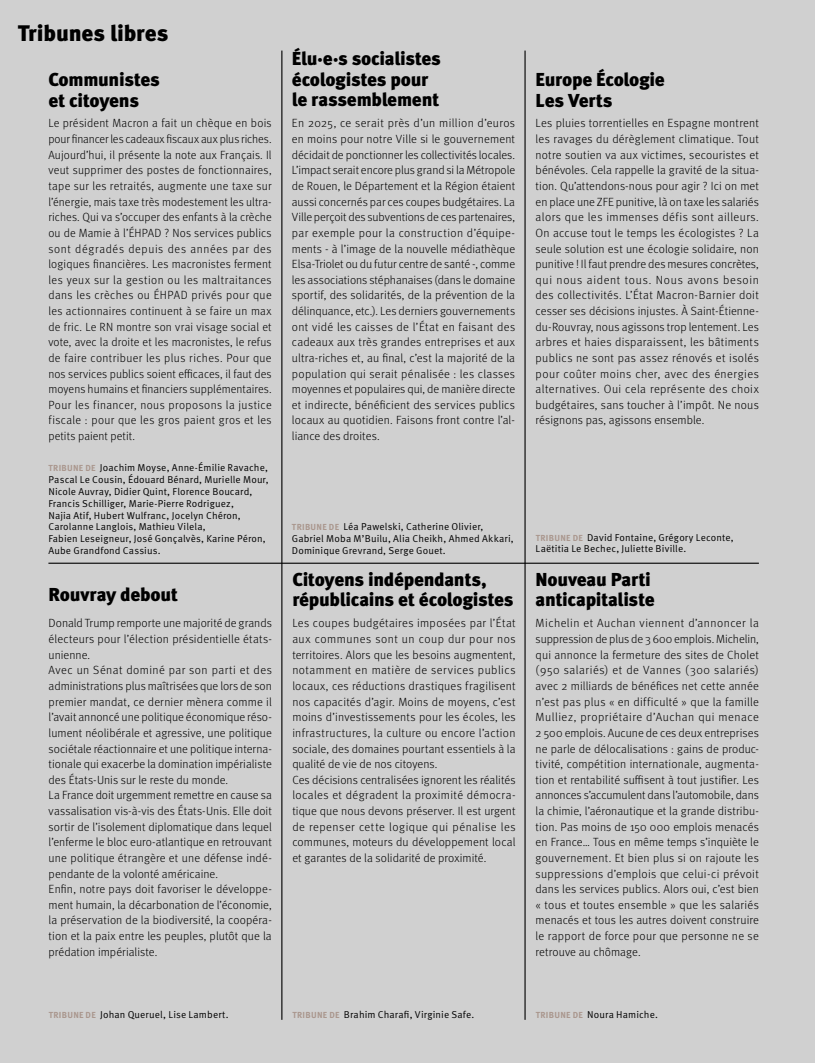
<style>
.page{position:relative;width:815px;height:1063px;background:#d0d0d0}
.page>*{position:absolute;margin:0;border:0;box-sizing:border-box;transform-origin:0 0}
.t1{font:900 22.5px "Meta Pro";letter-spacing:-.01em;color:#000}
.t2{font:900 18.75px/20.6px "Meta Pro";letter-spacing:-.02em;color:#000}
.t3{font:300 11.88px/15.6px "Meta Pro";letter-spacing:.01em;color:#000;text-align:justify}
.t4{font:10px/11.9px "Meta Pro Norm";letter-spacing:.015em;color:#000}
.s1{font-family:"Meta Pro";font-weight:700;font-size:8.75px;color:#aa978e}
</style>
<div class="page">
<hr style="left:281px;top:51px;width:1px;height:969px;background:#000">
<hr style="left:524px;top:51px;width:2px;height:969px;background:#000">
<hr style="left:48px;top:563px;width:711px;height:1px;background:#000">
<h1 class="t1" style="left:18px;top:15px;width:152px">Tribunes libres</h1>
<h2 class="t2" style="left:48px;top:68px;width:113px;line-height:21.2px">Communistes et citoyens</h2>
<p class="t3" style="left:48px;top:115px;width:225px">Le président Macron a fait un chèque en bois pour financer les cadeaux fiscaux aux plus riches.<br>Aujourd’hui, il présente la note aux Français. Il veut supprimer des postes de fonctionnaires, tape sur les retraités, augmente une taxe sur l’énergie, mais taxe très modestement les ultra&shy;riches. Qui va s’occuper des enfants à la crèche ou de Mamie à l’ÉHPAD ? Nos services publics sont dégradés depuis des années par des logiques financières. Les macronistes ferment les yeux sur la gestion ou les maltraitances dans les crèches ou ÉHPAD privés pour que les actionnaires continuent à se faire un max de fric. Le RN montre son vrai visage social et vote, avec la droite et les macronistes, le refus de faire contribuer les plus riches. Pour que nos services publics soient efficaces, il faut des moyens humains et financiers supplémentaires.<br>Pour les financer, nous proposons la justice fiscale : pour que les gros paient gros et les petits paient petit.</p>
<p class="t4" style="left:48px;top:461px;width:222px"><span class="s1">TRIBUNE DE</span> Joachim Moyse, Anne-Émilie Ravache, Pascal Le Cousin, Édouard Bénard, Murielle Mour, Nicole Auvray, Didier Quint, Florence Boucard, Francis Schilliger, Marie-Pierre Rodriguez,<br>Najia Atif, Hubert Wulfranc, Jocelyn Chéron, Carolanne Langlois, Mathieu Vilela,<br>Fabien Leseigneur, José Gonçalvès, Karine Péron, Aube Grandfond Cassius.</p>
<h2 class="t2" style="left:292px;top:47px;width:151px">Élu·e·s socialistes écologistes pour le rassemblement</h2>
<p class="t3" style="left:292px;top:115px;width:225px">En 2025, ce serait près d’un million d’euros en moins pour notre Ville si le gouvernement décidait de ponctionner les collectivités locales.<br>L’impact serait encore plus grand si la Métropole de Rouen, le Département et la Région étaient aussi concernés par ces coupes budgétaires. La Ville perçoit des subventions de ces partenaires, par exemple pour la construction d’équipe&shy;ments - à l’image de la nouvelle médiathèque Elsa-Triolet ou du futur centre de santé -, comme les associations stéphanaises (dans le domaine sportif, des solidarités, de la prévention de la délinquance, etc.). Les derniers gouvernements ont vidé les caisses de l’État en faisant des cadeaux aux très grandes entreprises et aux ultra-riches et, au final, c’est la majorité de la population qui serait pénalisée : les classes moyennes et populaires qui, de manière directe et indirecte, bénéficient des services publics locaux au quotidien. Faisons front contre l’al&shy;liance des droites.</p>
<p class="t4" style="left:292px;top:520px;width:223px"><span class="s1">TRIBUNE DE</span> Léa Pawelski, Catherine Olivier,<br>Gabriel Moba M’Builu, Alia Cheikh, Ahmed Akkari,<br>Dominique Grevrand, Serge Gouet.</p>
<h2 class="t2" style="left:292px;top:568px;width:196px">Citoyens indépendants,</h2>
<h2 class="t2" style="left:49px;top:583px;width:131px">Rouvray debout</h2>
<h2 class="t2" style="left:292px;top:588px;width:223px">républicains et écologistes</h2>
<p class="t3" style="left:49px;top:615px;width:225px;text-align:left">Donald Trump remporte une majorité de grands électeurs pour l’élection présidentielle états&shy;unienne.<br>Avec un Sénat dominé par son parti et des administrations plus maîtrisées que lors de son premier mandat, ce dernier mènera comme il l’avait annoncé une politique économique réso&shy;lument néolibérale et agressive, une politique sociétale réactionnaire et une politique interna&shy;tionale qui exacerbe la domination impérialiste des États-Unis sur le reste du monde.<br>La France doit urgemment remettre en cause sa vassalisation vis-à-vis des États-Unis. Elle doit sortir de l’isolement diplomatique dans lequel l’enferme le bloc euro-atlantique en retrouvant une politique étrangère et une défense indé&shy;pendante de la volonté américaine.<br>Enfin, notre pays doit favoriser le développe&shy;ment humain, la décarbonation de l’économie, la préservation de la biodiversité, la coopéra&shy;tion et la paix entre les peuples, plutôt que la prédation impérialiste.</p>
<p class="t3" style="left:292px;top:615px;width:225px;text-align:left">Les coupes budgétaires imposées par l’État aux communes sont un coup dur pour nos territoires. Alors que les besoins augmentent, notamment en matière de services publics locaux, ces réductions drastiques fragilisent nos capacités d’agir. Moins de moyens, c’est moins d’investissements pour les écoles, les infrastructures, la culture ou encore l’action sociale, des domaines pourtant essentiels à la qualité de vie de nos citoyens.<br>Ces décisions centralisées ignorent les réalités locales et dégradent la proximité démocra&shy;tique que nous devons préserver. Il est urgent de repenser cette logique qui pénalise les communes, moteurs du développement local et garantes de la solidarité de proximité.</p>
<h2 class="t2" style="left:536px;top:68px;width:131px;line-height:21.2px">Europe Écologie<br>Les Verts</h2>
<p class="t3" style="left:536px;top:115px;width:225px">Les pluies torrentielles en Espagne montrent les ravages du dérèglement climatique. Tout notre soutien va aux victimes, secouristes et bénévoles. Cela rappelle la gravité de la situa&shy;tion. Qu’attendons-nous pour agir ? Ici on met en place une ZFE punitive, là on taxe les salariés alors que les immenses défis sont ailleurs.<br>On accuse tout le temps les écologistes ? La seule solution est une écologie solidaire, non punitive ! Il faut prendre des mesures concrètes, qui nous aident tous. Nous avons besoin des collectivités. L’État Macron-Barnier doit cesser ses décisions injustes. À Saint-Étienne&shy;du-Rouvray, nous agissons trop lentement. Les arbres et haies disparaissent, les bâtiments publics ne sont pas assez rénovés et isolés pour coûter moins cher, avec des énergies alternatives. Oui cela représente des choix budgétaires, sans toucher à l’impôt. Ne nous résignons pas, agissons ensemble.</p>
<p class="t4" style="left:536px;top:531px;width:200px"><span class="s1">TRIBUNE DE</span> David Fontaine, Grégory Leconte,<br>Laëtitia Le Bechec, Juliette Biville.</p>
<h2 class="t2" style="left:536px;top:568px;width:121px;line-height:20px">Nouveau Parti anticapitaliste</h2>
<p class="t3" style="left:536px;top:615px;width:225px">Michelin et Auchan viennent d’annoncer la suppression de plus de 3 600 emplois. Michelin, qui annonce la fermeture des sites de Cholet (950 salariés) et de Vannes (300 salariés) avec 2 milliards de bénéfices net cette année n’est pas plus « en difficulté » que la famille Mulliez, propriétaire d’Auchan qui menace 2 500 emplois. Aucune de ces deux entreprises ne parle de délocalisations : gains de produc&shy;tivité, compétition internationale, augmenta&shy;tion et rentabilité suffisent à tout justifier. Les annonces s’accumulent dans l’automobile, dans la chimie, l’aéronautique et la grande distribu&shy;tion. Pas moins de 150 000 emplois menacés en France… Tous en même temps s’inquiète le gouvernement. Et bien plus si on rajoute les suppressions d’emplois que celui-ci prévoit dans les services publics. Alors oui, c’est bien « tous et toutes ensemble » que les salariés menacés et tous les autres doivent construire le rapport de force pour que personne ne se retrouve au chômage.</p>
<p class="t4" style="left:49px;top:1008px;width:181px"><span class="s1">TRIBUNE DE</span> Johan Queruel, Lise Lambert.</p>
<p class="t4" style="left:292px;top:1008px;width:183px"><span class="s1">TRIBUNE DE</span> Brahim Charafi, Virginie Safe.</p>
<p class="t4" style="left:536px;top:1008px;width:124px"><span class="s1">TRIBUNE DE</span> Noura Hamiche.</p>
</div>
